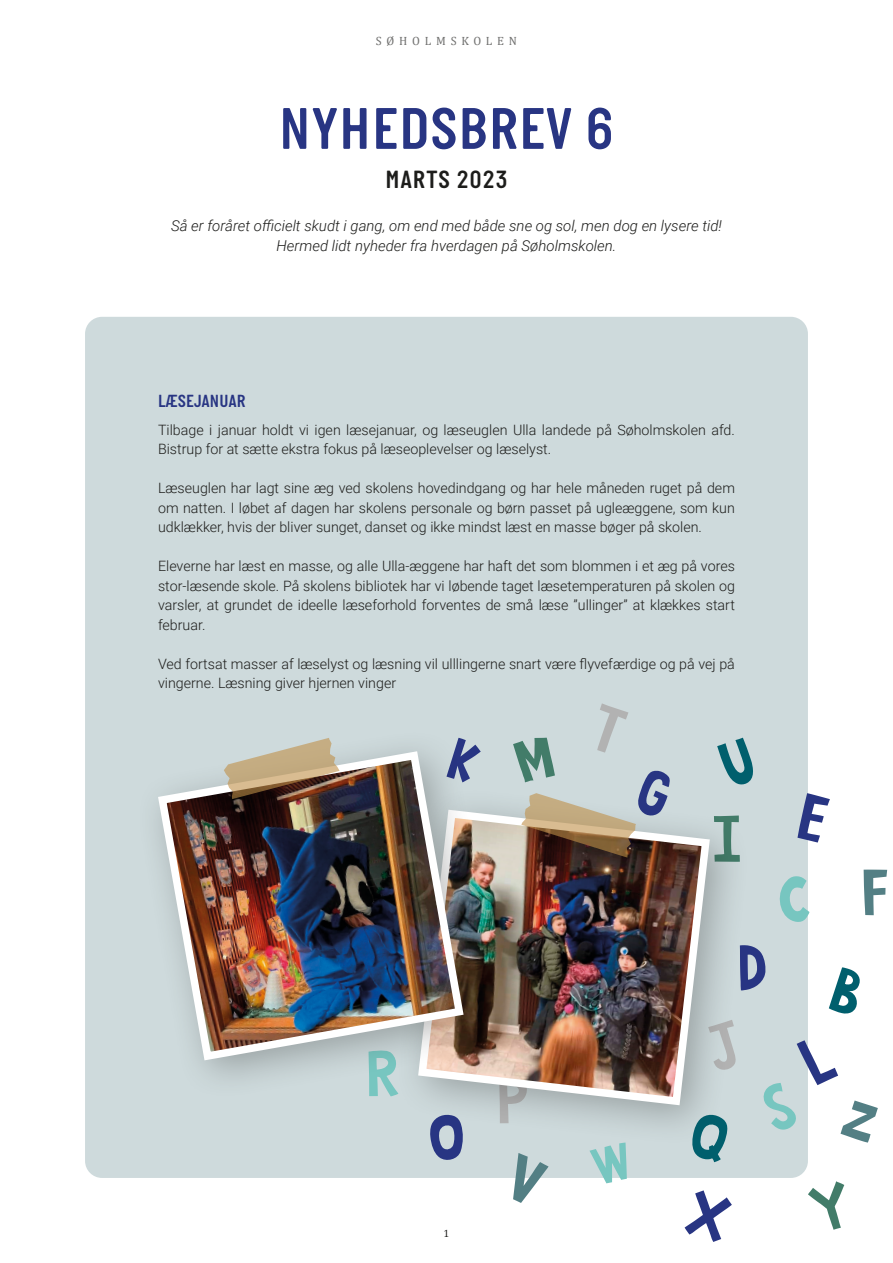
<style>
.page{position:relative;width:893px;height:1263px;background:#fff}
.page>*{position:absolute;margin:0;border:0;box-sizing:border-box;transform-origin:0 0}
.Overskrift{font:600 60px "Italian Plate No 1";letter-spacing:.03em;color:#283583}
.Underrubrik{font:600 25.5px "Italian Plate No 1";letter-spacing:.05em;color:#1d1d1b}
.Mellemrubrik{font:600 18px "Italian Plate No 1";letter-spacing:.02em;color:#283583}
.Brød{font:italic 300 15px/19.5px "Roboto";color:#1d1d1b;text-align:center}
.Brød-2{font:300 14.25px/19.5px "Roboto";color:#1d1d1b}
.t1{font:12px "Cambria";letter-spacing:.4em;color:#70706f}
.t2{font:10.5px "Cambria";color:#1d1d1b}
</style>
<div class="page">
<div style="left:85px;top:317px;width:723px;height:861px;background:#cedadc;border-radius:17px"></div>
<svg style="left:829px;top:967px;width:31px;height:47px"></svg>
<svg style="left:779px;top:876px;width:30px;height:46px"></svg>
<svg style="left:751px;top:946px;width:15px;height:43px"></svg>
<svg style="left:797px;top:793px;width:33px;height:49px"></svg>
<svg style="left:864px;top:869px;width:23px;height:46px"></svg>
<svg style="left:432px;top:1146px;width:30px;height:14px"></svg>
<svg style="left:692px;top:1146px;width:31px;height:16px"></svg>
<svg style="left:717px;top:737px;width:36px;height:48px"></svg>
<svg style="left:513px;top:1153px;width:36px;height:50px"></svg>
<svg style="left:589px;top:1146px;width:38px;height:37px"></svg>
<svg style="left:685px;top:1190px;width:47px;height:52px"></svg>
<svg style="left:808px;top:1181px;width:36px;height:49px"></svg>
<svg style="left:763px;top:1040px;width:115px;height:103px"></svg>
<div style="left:394px;top:786px;width:357px;height:360px;background:#1d1d1b;opacity:.3"></div>
<img style="left:414px;top:805px;width:300px;height:304px">
<svg style="left:513px;top:703px;width:158px;height:155px"></svg>
<div style="left:135px;top:728px;width:369px;height:373px;background:#1d1d1b;opacity:.3"></div>
<img style="left:154px;top:747px;width:314px;height:318px">
<svg style="left:224px;top:738px;width:116px;height:61px"></svg>
<p class="t1" style="left:376px;top:34px;width:143px">SØHOLMSKOLEN</p>
<p class="Overskrift" style="left:279px;top:96px;width:336px">NYHEDSBREV 6</p>
<p class="Underrubrik" style="left:385px;top:166px;width:124px">MARTS 2023</p>
<p class="Brød" style="left:171px;top:215px;width:552px">Så er foråret officielt skudt i gang, om end med både sne og sol, men dog en lysere tid!<br>Hermed lidt nyheder fra hverdagen på Søholmskolen.</p>
<p class="Mellemrubrik" style="left:158px;top:391px;width:89px">LÆSEJANUAR</p>
<p class="Brød-2" style="left:158px;top:419px;width:578px">Tilbage i januar holdt vi igen læsejanuar, og læseuglen Ulla landede på Søholmskolen afd.<br>Bistrup for at sætte ekstra fokus på læseoplevelser og læselyst.</p>
<p class="Brød-2" style="left:158px;top:478px;width:578px;text-align:justify">Læseuglen har lagt sine æg ved skolens hovedindgang og har hele måneden ruget på dem om natten. I løbet af dagen har skolens personale og børn passet på ugleæggene, som kun udklækker, hvis der bliver sunget, danset og ikke mindst læst en masse bøger på skolen.</p>
<p class="Brød-2" style="left:158px;top:556px;width:578px;text-align:justify">Eleverne har læst en masse, og alle Ulla-æggene har haft det som blommen i et æg på vores stor-læsende skole. På skolens bibliotek har vi løbende taget læsetemperaturen på skolen og varsler, at grundet de ideelle læseforhold forventes de små læse ”ullinger” at klækkes start februar.</p>
<p class="Brød-2" style="left:158px;top:653px;width:578px">Ved fortsat masser af læselyst og læsning vil ulllingerne snart være flyvefærdige og på vej på vingerne. Læsning giver hjernen vinger</p>
<p class="t2" style="left:444px;top:1227px;width:7px">1</p>
</div>
